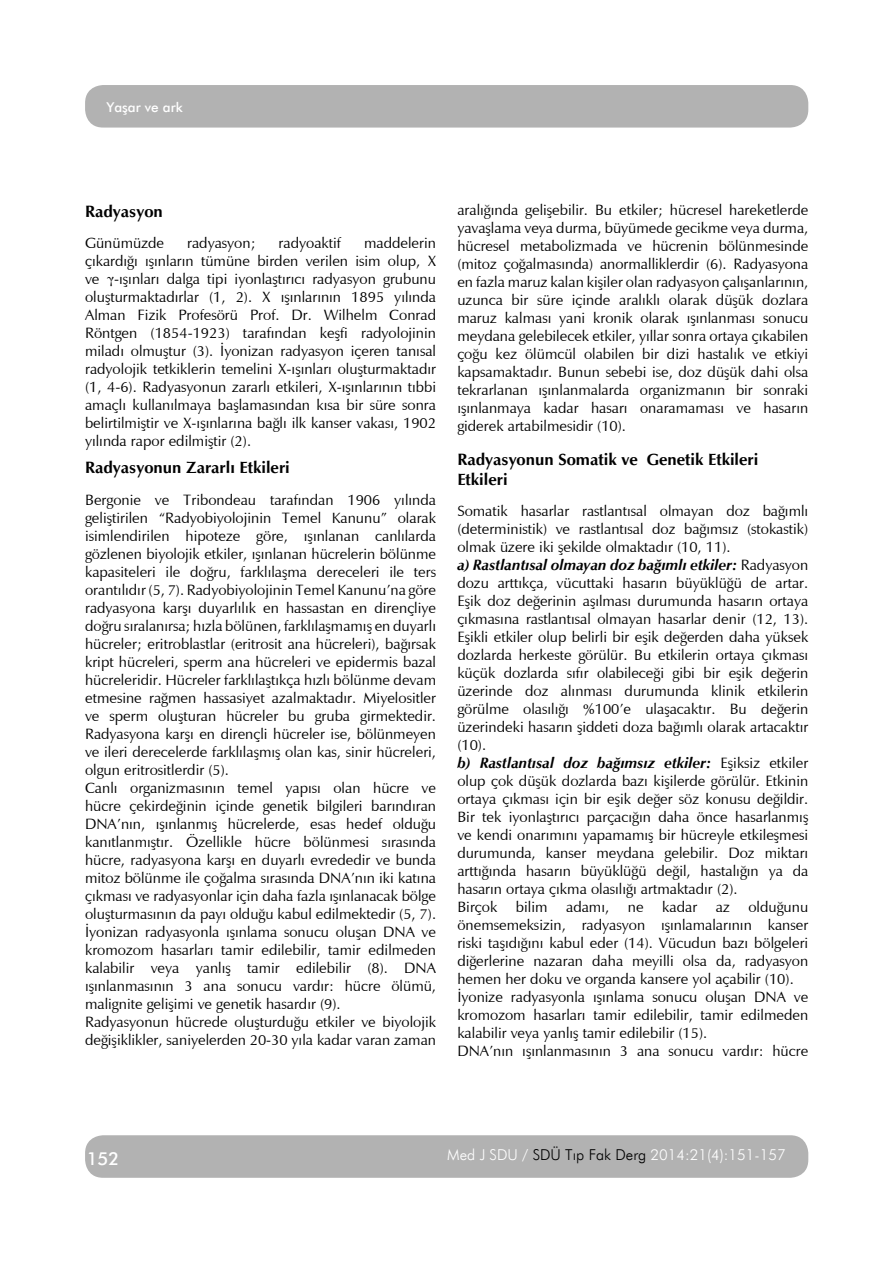
<style>
.page{position:relative;width:893px;height:1263px;background:#fff}
.page>*{position:absolute;margin:0;border:0;box-sizing:border-box;transform-origin:0 0}
.t1{font:500 18px "Futura BT";color:#fff}
.t2{font:700 16.5px/19.8px "Zapf Humanist 601 BT";color:#000}
.t3{font:15px/18px "Zapf Humanist 601 BT";color:#000;text-align:justify}
.t4{font:300 15px "Futura BT";color:#fff}
.t5{font:500 13.5px "Futura BT";color:#fff}
.s1{font-family:"M Ma Greek"}
.s2{font-weight:700;font-style:italic}
.s3{color:#000}
</style>
<div class="page">
<div style="left:85px;top:85px;width:723px;height:43px;background:#b2b2b2;border-radius:18px"></div>
<div style="left:85px;top:1135px;width:723px;height:43px;background:#b2b2b2;border-radius:18px"></div>
<p class="t5" style="left:106px;top:99px;width:78px">Yaşar ve ark</p>
<p class="t2" style="left:85px;top:201px;width:79px">Radyasyon</p>
<p class="t3" style="left:85px;top:234px;width:81px">Günümüzde</p>
<p class="t3" style="left:187px;top:234px;width:70px">radyasyon;</p>
<p class="t3" style="left:278px;top:234px;width:64px">radyoaktif</p>
<p class="t3" style="left:85px;top:234px;width:352px;text-indent:279px">maddelerin çıkardığı ışınların tümüne birden verilen isim olup, X ve <span class="s1">c</span>-ışınları dalga tipi iyonlaştırıcı radyasyon grubunu oluşturmaktadırlar (1, 2). X ışınlarının 1895 yılında Alman Fizik Profesörü Prof. Dr. Wilhelm Conrad Röntgen (1854-1923) tarafından keşfi radyolojinin miladı olmuştur (3). İyonizan radyasyon içeren tanısal radyolojik tetkiklerin temelini X-ışınları oluşturmaktadır (1, 4-6). Radyasyonun zararlı etkileri, X-ışınlarının tıbbi amaçlı kullanılmaya başlamasından kısa bir süre sonra belirtilmiştir ve X-ışınlarına bağlı ilk kanser vakası, 1902 yılında rapor edilmiştir (2).</p>
<p class="t2" style="left:85px;top:458px;width:206px">Radyasyonun Zararlı Etkileri</p>
<p class="t3" style="left:85px;top:490px;width:352px;text-align:left">Bergonie ve Tribondeau tarafından 1906 yılında geliştirilen “Radyobiyolojinin Temel Kanunu” olarak isimlendirilen hipoteze göre, ışınlanan canlılarda gözlenen biyolojik etkiler, ışınlanan hücrelerin bölünme kapasiteleri ile doğru, farklılaşma dereceleri ile ters orantılıdır (5, 7). Radyobiyolojinin Temel Kanunu’na göre radyasyona karşı duyarlılık en hassastan en dirençliye doğru sıralanırsa; hızla bölünen, farklılaşmamış en duyarlı hücreler; eritroblastlar (eritrosit ana hücreleri), bağırsak kript hücreleri, sperm ana hücreleri ve epidermis bazal hücreleridir. Hücreler farklılaştıkça hızlı bölünme devam etmesine rağmen hassasiyet azalmaktadır. Miyelositler ve sperm oluşturan hücreler bu gruba girmektedir.<br>Radyasyona karşı en dirençli hücreler ise, bölünmeyen ve ileri derecelerde farklılaşmış olan kas, sinir hücreleri, olgun eritrositlerdir (5).<br>Canlı organizmasının temel yapısı olan hücre ve hücre çekirdeğinin içinde genetik bilgileri barındıran DNA’nın, ışınlanmış hücrelerde, esas hedef olduğu kanıtlanmıştır. Özellikle hücre bölünmesi sırasında hücre, radyasyona karşı en duyarlı evrededir ve bunda mitoz bölünme ile çoğalma sırasında DNA’nın iki katına çıkması ve radyasyonlar için daha fazla ışınlanacak bölge oluşturmasının da payı olduğu kabul edilmektedir (5, 7).<br>İyonizan radyasyonla ışınlama sonucu oluşan DNA ve kromozom hasarları tamir edilebilir, tamir edilmeden kalabilir veya yanlış tamir edilebilir (8). DNA ışınlanmasının 3 ana sonucu vardır: hücre ölümü, malignite gelişimi ve genetik hasardır (9).<br>Radyasyonun hücrede oluşturduğu etkiler ve biyolojik değişiklikler, saniyelerden 20-30 yıla kadar varan zaman</p>
<p class="t3" style="left:457px;top:201px;width:352px">aralığında gelişebilir. Bu etkiler; hücresel hareketlerde yavaşlama veya durma, büyümede gecikme veya durma, hücresel metabolizmada ve hücrenin bölünmesinde (mitoz çoğalmasında) anormalliklerdir (6). Radyasyona en fazla maruz kalan kişiler olan radyasyon çalışanlarının, uzunca bir süre içinde aralıklı olarak düşük dozlara maruz kalması yani kronik olarak ışınlanması sonucu meydana gelebilecek etkiler, yıllar sonra ortaya çıkabilen çoğu kez ölümcül olabilen bir dizi hastalık ve etkiyi kapsamaktadır. Bunun sebebi ise, doz düşük dahi olsa tekrarlanan ışınlanmalarda organizmanın bir sonraki ışınlanmaya kadar hasarı onaramaması ve hasarın giderek artabilmesidir (10).</p>
<p class="t2" style="left:457px;top:449px;width:302px">Radyasyonun Somatik ve Genetik Etkileri<br>Etkileri</p>
<p class="t3" style="left:457px;top:502px;width:352px;text-align:left">Somatik hasarlar rastlantısal olmayan doz bağımlı (deterministik) ve rastlantısal doz bağımsız (stokastik) olmak üzere iki şekilde olmaktadır (10, 11).<br><span class="s2">a) Rastlantısal olmayan doz bağımlı etkiler:</span> Radyasyon dozu arttıkça, vücuttaki hasarın büyüklüğü de artar.<br>Eşik doz değerinin aşılması durumunda hasarın ortaya çıkmasına rastlantısal olmayan hasarlar denir (12, 13).<br>Eşikli etkiler olup belirli bir eşik değerden daha yüksek dozlarda herkeste görülür. Bu etkilerin ortaya çıkması küçük dozlarda sıfır olabileceği gibi bir eşik değerin üzerinde doz alınması durumunda klinik etkilerin görülme olasılığı %100’e ulaşacaktır. Bu değerin üzerindeki hasarın şiddeti doza bağımlı olarak artacaktır (10).<br><span class="s2">b) Rastlantısal doz bağımsız etkiler:</span> Eşiksiz etkiler olup çok düşük dozlarda bazı kişilerde görülür. Etkinin ortaya çıkması için bir eşik değer söz konusu değildir.<br>Bir tek iyonlaştırıcı parçacığın daha önce hasarlanmış ve kendi onarımını yapamamış bir hücreyle etkileşmesi durumunda, kanser meydana gelebilir. Doz miktarı arttığında hasarın büyüklüğü değil, hastalığın ya da hasarın ortaya çıkma olasılığı artmaktadır (2).<br>Birçok bilim adamı, ne kadar az olduğunu önemsemeksizin, radyasyon ışınlamalarının kanser riski taşıdığını kabul eder (14). Vücudun bazı bölgeleri diğerlerine nazaran daha meyilli olsa da, radyasyon hemen her doku ve organda kansere yol açabilir (10).<br>İyonize radyasyonla ışınlama sonucu oluşan DNA ve kromozom hasarları tamir edilebilir, tamir edilmeden kalabilir veya yanlış tamir edilebilir (15).<br>DNA’nın ışınlanmasının 3 ana sonucu vardır: hücre</p>
<p class="t1" style="left:87px;top:1148px;width:34px">152</p>
<p class="t4" style="left:447px;top:1146px;width:340px">Med J SDU / <span class="s3">SDÜ Tıp Fak Derg</span> 2014:21(4):151-157</p>
</div>
